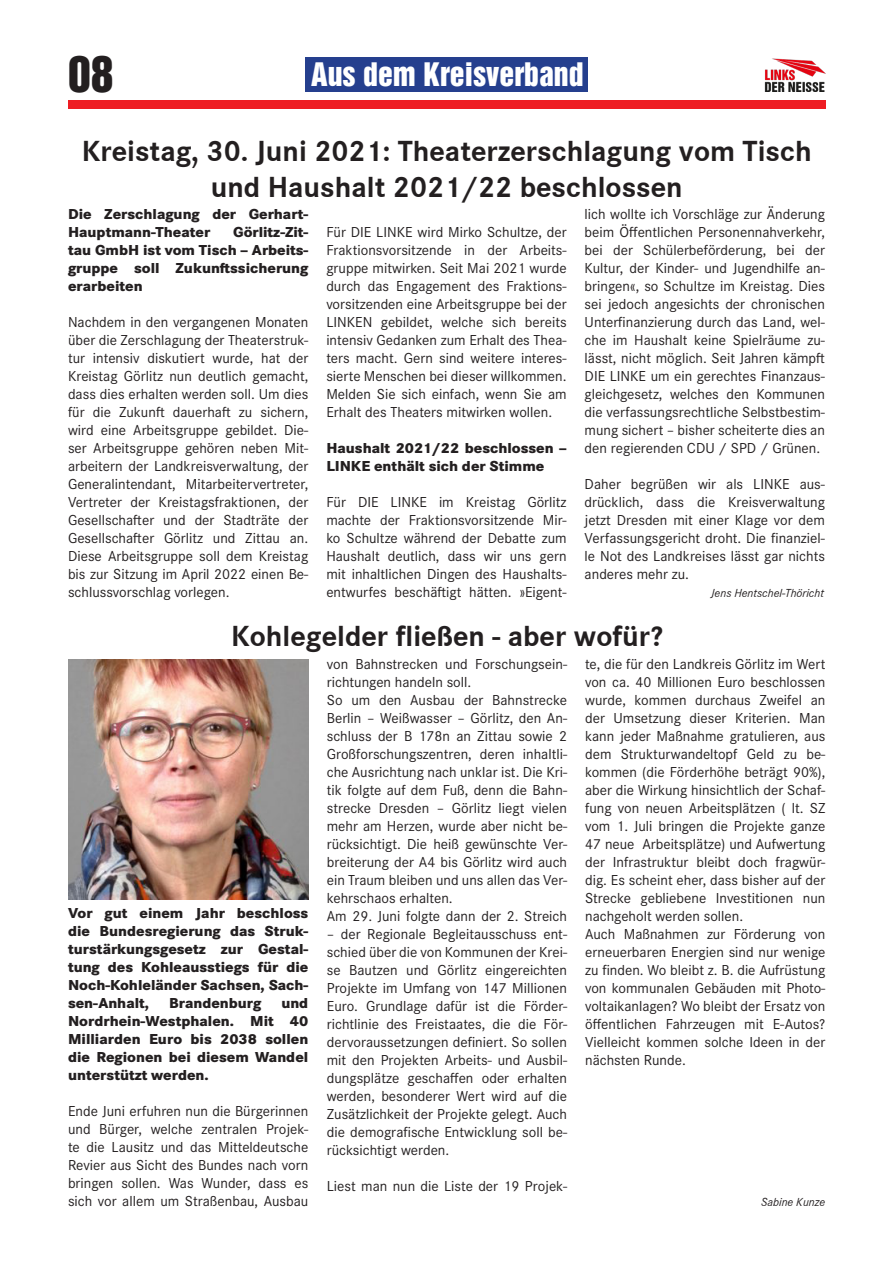
<style>
.page{position:relative;width:893px;height:1263px;background:#fff}
.page>*{position:absolute;margin:0;border:0;box-sizing:border-box;transform-origin:0 0}
.t1{font:45.6px "Helvetica Inserat";color:#231f20}
.Überschrift{font:30px/36px "Corporate S Bold";color:#231f20;text-align:center}
.t2{font:29.7px "Helvetica Inserat";color:#fff}
.Absatz_Corpo{font:15px/18px "Corporate S Pro";color:#231f20;text-align:justify}
.Absatz_Corpo-2{font:800 15px/18px "Corporate S Pro";color:#231f20;text-align:justify}
.Autoren___Bildunters{font:italic 12px "Corporate S Regular";color:#231f20}
</style>
<div class="page">
<div style="left:68px;top:100px;width:757px;height:9px;background:#ee1d23"></div>
<div style="left:305px;top:57px;width:283px;height:35px;background:#253f8e"></div>
<img style="left:764px;top:58px;width:61px;height:34px">
<img style="left:69px;top:659px;width:239px;height:240px">
<p class="t1" style="left:68px;top:46px;width:47px">08</p>
<p class="t2" style="left:311px;top:57px;width:274px">Aus dem Kreisverband</p>
<p class="Überschrift" style="left:82px;top:133px;width:731px">Kreistag, 30. Juni 2021: Theaterzerschlagung vom Tisch und Haushalt 2021/22 beschlossen</p>
<p class="Absatz_Corpo-2" style="left:68px;top:204px;width:242px">Die Zerschlagung der Gerhart-<br>Hauptmann-Theater</p>
<p class="Absatz_Corpo-2" style="left:68px;top:222px;width:242px;text-indent:165px">Görlitz-Zit&shy;tau GmbH ist vom Tisch – Arbeits&shy;gruppe soll Zukunftssicherung erarbeiten</p>
<p class="Absatz_Corpo" style="left:68px;top:312px;width:242px">Nachdem in den vergangenen Monaten über die Zerschlagung der Theaterstruk&shy;tur intensiv diskutiert wurde, hat der Kreistag Görlitz nun deutlich gemacht, dass dies erhalten werden soll. Um dies für die Zukunft dauerhaft zu sichern, wird eine Arbeitsgruppe gebildet. Die&shy;ser Arbeitsgruppe gehören neben Mit&shy;arbeitern der Landkreisverwaltung, der Generalintendant, Mitarbeitervertreter, Vertreter der Kreistagsfraktionen, der Gesellschafter und der Stadträte der Gesellschafter Görlitz und Zittau an.<br>Diese Arbeitsgruppe soll dem Kreistag bis zur Sitzung im April 2022 einen Be&shy;schlussvorschlag vorlegen.</p>
<p class="Absatz_Corpo" style="left:326px;top:222px;width:242px">Für DIE LINKE wird Mirko Schultze, der Fraktionsvorsitzende in der Arbeits&shy;gruppe mitwirken. Seit Mai 2021 wurde durch das Engagement des Fraktions&shy;vorsitzenden eine Arbeitsgruppe bei der LINKEN gebildet, welche sich bereits intensiv Gedanken zum Erhalt des Thea&shy;ters macht. Gern sind weitere interes&shy;sierte Menschen bei dieser willkommen.<br>Melden Sie sich einfach, wenn Sie am Erhalt des Theaters mitwirken wollen.</p>
<p class="Absatz_Corpo-2" style="left:326px;top:438px;width:242px">Haushalt 2021/22 beschlossen –<br>LINKE enthält sich der Stimme</p>
<p class="Absatz_Corpo" style="left:326px;top:492px;width:242px">Für DIE LINKE im Kreistag Görlitz machte der Fraktionsvorsitzende Mir&shy;ko Schultze während der Debatte zum Haushalt deutlich, dass wir uns gern mit inhaltlichen Dingen des Haushalts&shy;entwurfes beschäftigt hätten. »Eigent-</p>
<p class="Absatz_Corpo" style="left:585px;top:204px;width:242px">lich wollte ich Vorschläge zur Änderung beim Öffentlichen Personennahverkehr, bei der Schülerbeförderung, bei der Kultur, der Kinder- und Jugendhilfe an&shy;bringen«, so Schultze im Kreistag. Dies sei jedoch angesichts der chronischen Unterfinanzierung durch das Land, wel&shy;che im Haushalt keine Spielräume zu&shy;lässt, nicht möglich. Seit Jahren kämpft DIE LINKE um ein gerechtes Finanzaus&shy;gleichgesetz, welches den Kommunen die verfassungsrechtliche Selbstbestim&shy;mung sichert – bisher scheiterte dies an den regierenden CDU / SPD / Grünen.</p>
<p class="Absatz_Corpo" style="left:585px;top:474px;width:242px">Daher begrüßen wir als LINKE aus&shy;drücklich, dass die Kreisverwaltung jetzt Dresden mit einer Klage vor dem Verfassungsgericht droht. Die finanziel&shy;le Not des Landkreises lässt gar nichts anderes mehr zu.</p>
<p class="Autoren___Bildunters" style="left:711px;top:587px;width:114px">Jens Hentschel-Thöricht</p>
<p class="Überschrift" style="left:231px;top:618px;width:433px">Kohlegelder fließen - aber wofür?</p>
<p class="Absatz_Corpo-2" style="left:68px;top:903px;width:242px">Vor gut einem Jahr beschloss die Bundesregierung das Struk&shy;turstärkungsgesetz zur Gestal&shy;tung des Kohleausstiegs für die Noch-Kohleländer Sachsen, Sach&shy;sen-Anhalt,</p>
<p class="Absatz_Corpo-2" style="left:68px;top:993px;width:242px;text-indent:213px">und Nordrhein-Westphalen. Mit 40<br>Milliarden Euro bis 2038 sollen die Regionen bei diesem Wandel unterstützt werden.</p>
<p class="Absatz_Corpo" style="left:68px;top:1101px;width:242px">Ende Juni erfuhren nun die Bürgerinnen und Bürger, welche zentralen Projek&shy;te die Lausitz und das Mitteldeutsche Revier aus Sicht des Bundes nach vorn bringen sollen. Was Wunder, dass es sich vor allem um Straßenbau, Ausbau</p>
<p class="Absatz_Corpo-2" style="left:169px;top:993px;width:94px">Brandenburg</p>
<p class="Absatz_Corpo" style="left:327px;top:653px;width:242px">von Bahnstrecken und Forschungsein&shy;richtungen handeln soll.</p>
<p class="Absatz_Corpo" style="left:327px;top:689px;width:242px">So um den Ausbau der Bahnstrecke Berlin – Weißwasser – Görlitz, den An&shy;schluss der B 178n an Zittau sowie 2<br>Großforschungszentren, deren inhaltli&shy;che Ausrichtung nach unklar ist. Die Kri&shy;tik folgte auf dem Fuß, denn die Bahn&shy;strecke Dresden – Görlitz liegt vielen mehr am Herzen, wurde aber nicht be&shy;rücksichtigt. Die heiß gewünschte Ver&shy;breiterung der A4 bis Görlitz wird auch ein Traum bleiben und uns allen das Ver&shy;kehrschaos erhalten.</p>
<p class="Absatz_Corpo" style="left:327px;top:905px;width:242px">Am 29. Juni folgte dann der 2. Streich</p>
<p class="Absatz_Corpo" style="left:327px;top:923px;width:242px">– der Regionale Begleitausschuss ent&shy;schied über die von Kommunen der Krei&shy;se Bautzen und Görlitz eingereichten Projekte im Umfang von 147 Millionen Euro. Grundlage dafür ist die Förder&shy;richtlinie des Freistaates, die die För&shy;dervoraussetzungen definiert. So sollen mit den Projekten Arbeits- und Ausbil&shy;dungsplätze geschaffen oder erhalten werden, besonderer Wert wird auf die Zusätzlichkeit der Projekte gelegt. Auch die demografische Entwicklung soll be&shy;rücksichtigt werden.</p>
<p class="Absatz_Corpo" style="left:327px;top:1175px;width:242px">Liest man nun die Liste der 19 Projek-</p>
<p class="Absatz_Corpo" style="left:585px;top:653px;width:242px">te, die für den Landkreis Görlitz im Wert von ca. 40 Millionen Euro beschlossen wurde, kommen durchaus Zweifel an der Umsetzung dieser Kriterien. Man kann jeder Maßnahme gratulieren, aus dem Strukturwandeltopf Geld zu be&shy;kommen (die Förderhöhe beträgt 90%), aber die Wirkung hinsichtlich der Schaf&shy;fung von neuen Arbeitsplätzen ( lt. SZ vom 1. Juli bringen die Projekte ganze 47 neue Arbeitsplätze) und Aufwertung der Infrastruktur bleibt doch fragwür&shy;dig. Es scheint eher, dass bisher auf der Strecke gebliebene Investitionen nun nachgeholt werden sollen.</p>
<p class="Absatz_Corpo" style="left:585px;top:923px;width:242px">Auch Maßnahmen zur Förderung von erneuerbaren Energien sind nur wenige zu finden. Wo bleibt z. B. die Aufrüstung von kommunalen Gebäuden mit Photo&shy;voltaikanlagen? Wo bleibt der Ersatz von öffentlichen Fahrzeugen mit E-Autos?<br>Vielleicht kommen solche Ideen in der nächsten Runde.</p>
<p class="Autoren___Bildunters" style="left:761px;top:1195px;width:66px">Sabine Kunze</p>
</div>
